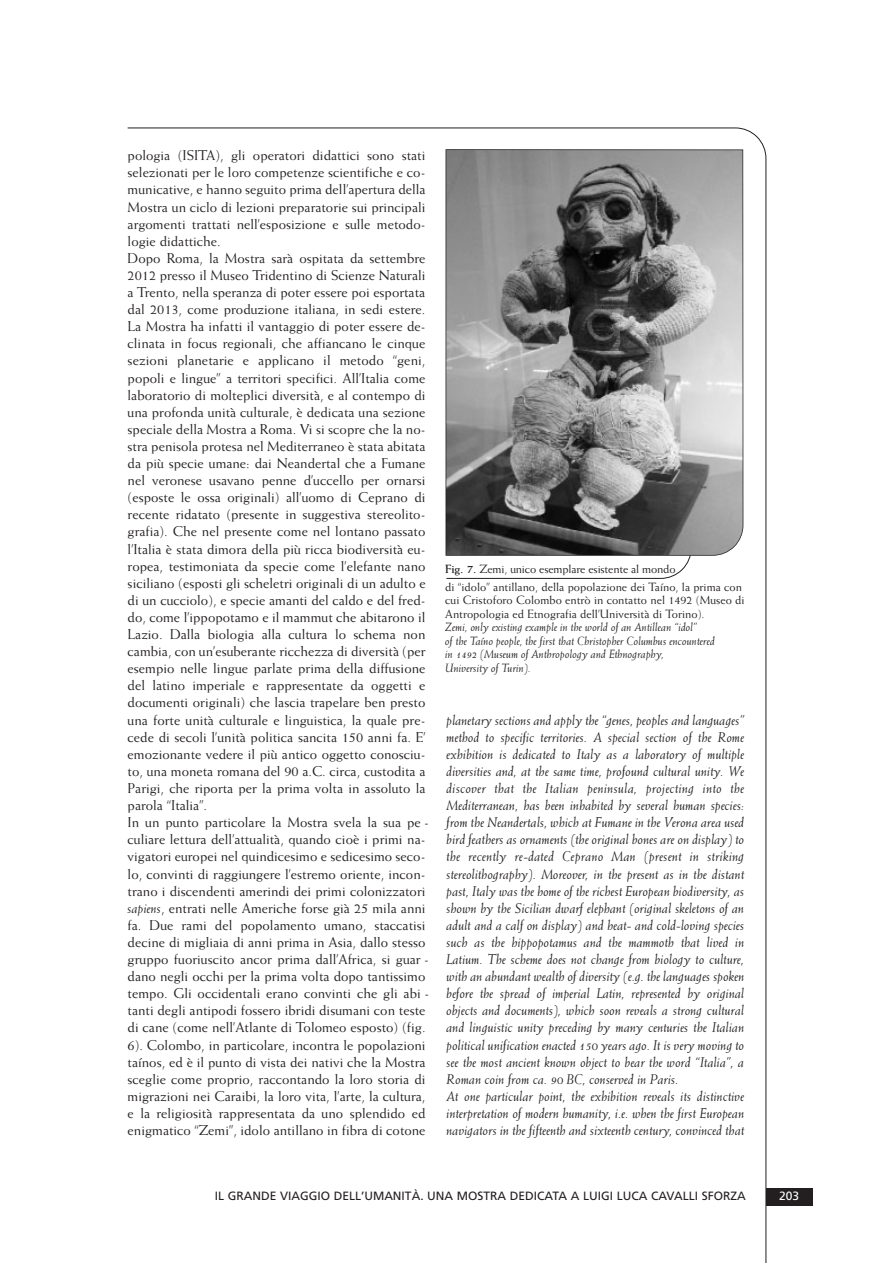
<style>
.page{position:relative;width:893px;height:1263px;background:#fff}
.page>*{position:absolute;margin:0;border:0;box-sizing:border-box;transform-origin:0 0}
.t1{font:14.25px/17.1px "Weiss";color:#231f20}
.t2{font:italic 14.25px/17.1px "Weiss";color:#231f20}
.t3{font:12px/18px "Weiss";color:#231f20}
.t4{font:italic 12px/13.5px "Weiss";color:#231f20}
.t5{font:12px "Frutiger";color:#231f20}
.t6{font:12px "Frutiger";color:#fff}
.s1{font-style:italic}
.s2{font-weight:700}
</style>
<div class="page">
<div style="left:765px;top:1189px;width:47px;height:17px;background:#231f20"></div>
<svg style="left:446px;top:556px;width:245px;height:23px"></svg>
<svg style="left:445px;top:149px;width:298px;height:407px;background:#868686"></svg>
<p class="t1" style="left:128px;top:148px;width:303px">pologia (ISITA), gli operatori didattici sono stati selezionati per le loro competenze scientifiche e co - municative, e hanno seguito prima dell’apertura della Mostra un ciclo di lezioni preparatorie sui principali argomenti trattati nell’esposizione e sulle meto do - logie didattiche.<br>Dopo Roma, la Mostra sarà ospitata da settembre 2012 presso il Museo Tridentino di Scienze Naturali a Trento, nella speranza di poter essere poi esportata dal 2013, come produzione italiana, in sedi estere.<br>La Mostra ha infatti il vantaggio di poter essere de - clinata in focus regionali, che affiancano le cinque se zioni planetarie e applicano il metodo “geni, popoli e lingue” a territori specifici. All’Italia come laboratorio di molteplici diversità, e al contempo di una profonda unità culturale, è dedicata una sezione speciale della Mostra a Roma. Vi si scopre che la no - stra penisola protesa nel Mediterraneo è stata abitata da più specie umane: dai Neandertal che a Fumane nel veronese usavano penne d’uccello per ornarsi (esposte le ossa originali) all’uomo di Ce pra no di recente ridatato (presente in suggestiva stereo lito - grafia). Che nel presente come nel lontano pas sato l’Italia è stata dimora della più ricca bio diversità eu - ropea, testimoniata da specie come l’ele fante nano si ciliano (esposti gli scheletri originali di un adulto e di un cucciolo), e specie amanti del caldo e del fred - do, come l’ippopotamo e il mammut che abitarono il Lazio. Dalla biologia alla cultura lo sche ma non cambia, con un’esuberante ricchezza di di versità (per esempio nelle lingue parlate prima della diffusione del latino imperiale e rappresentate da oggetti e documenti originali) che lascia trapelare ben presto una forte unità culturale e linguistica, la quale pre - cede di secoli l’unità politica sancita 150 anni fa. E’ emozionante vedere il più antico oggetto cono sciu - to, una moneta romana del 90 a.C. circa, custodita a Parigi, che riporta per la prima volta in assoluto la parola “Italia”.<br>In un punto particolare la Mostra svela la sua pe - culiare lettura dell’attualità, quando cioè i primi na - vigatori europei nel quindicesimo e sedicesimo se co - lo, convinti di raggiungere l’estremo oriente, in con - trano i discendenti amerindi dei primi coloniz zatori <span class="s1">sapiens</span>, entrati nelle Americhe forse già 25 mila anni fa. Due rami del popolamento umano, staccatisi decine di migliaia di anni prima in Asia, dallo stesso gruppo fuoriuscito ancor prima dall’Africa, si guar - dano negli occhi per la prima volta dopo tantissimo tempo. Gli occidentali erano convinti che gli abi - tanti degli antipodi fossero ibridi disumani con teste di cane (come nell’Atlante di Tolomeo esposto) (fig.<br>6). Colombo, in particolare, incontra le popolazioni taínos, ed è il punto di vista dei nativi che la Mostra sceglie come proprio, raccontando la loro storia di migrazioni nei Caraibi, la loro vita, l’arte, la cultura, e la religiosità rappresentata da uno splendido ed enigmatico “Zemi”, idolo antillano in fibra di cotone</p>
<p class="t3" style="left:445px;top:560px;width:298px"><span class="s2">Fig. 7.</span> Zemi, unico esemplare esistente al mondo<br>di “idolo” antillano, della popolazione dei Taíno, la prima con</p>
<p class="t3" style="left:445px;top:594px;width:301px;line-height:13.5px">cui Cristoforo Colombo entrò in contatto nel 1492 (Museo di<br>Antropologia ed Etnografia dell’Università di Torino).</p>
<p class="t4" style="left:445px;top:621px;width:271px">Zemi, only existing example in the world of an Antillean “idol”<br>of the Taíno people, the first that Christopher Columbus encountered in 1492 (Museum of Anthropology and Ethnography,<br>University of Turin).</p>
<p class="t2" style="left:446px;top:712px;width:299px">planetary sections and apply the “genes, peoples and languages” method to specific territories. A special section of the Rome exhibition is dedicated to Italy as a laboratory of multiple diversities and, at the same time, profound cultural unity. We discover that the Italian peninsula, projecting into the Mediterranean, has been inhabited by several human species: from the Neandertals, which at Fumane in the Verona area used bird feathers as ornaments (the original bones are on display) to the recently re-dated Ceprano Man (present in striking stereolithography). Moreover, in the present as in the distant past, Italy was the home of the richest European biodiversity, as shown by the Sicilian dwarf elephant (original skeletons of an adult and a calf on display) and heat- and cold-loving species such as the hippopotamus and the mammoth that lived in Latium. The scheme does not change from biology to culture, with an abundant wealth of diversity (e.g. the languages spoken before the spread of imperial Latin, represented by original objects and documents), which soon reveals a strong cultural and linguistic unity preceding by many centuries the Italian political unification enacted 150 years ago. It is very moving to see the most ancient known object to bear the word “Italia”, a Roman coin from ca. 90 BC, conserved in Paris.<br>At one particular point, the exhibition reveals its distinctive interpretation of modern humanity, i.e. when the first European navigators in the fifteenth and sixteenth century, convinced that</p>
<p class="t5" style="left:215px;top:1191px;width:532px">IL GRANDE VIAGGIO DELL’UMANITÀ. UNA MOSTRA DEDICATA A LUIGI LUCA CAVALLI SFORZA</p>
<p class="t6" style="left:779px;top:1191px;width:21px">203</p>
</div>
